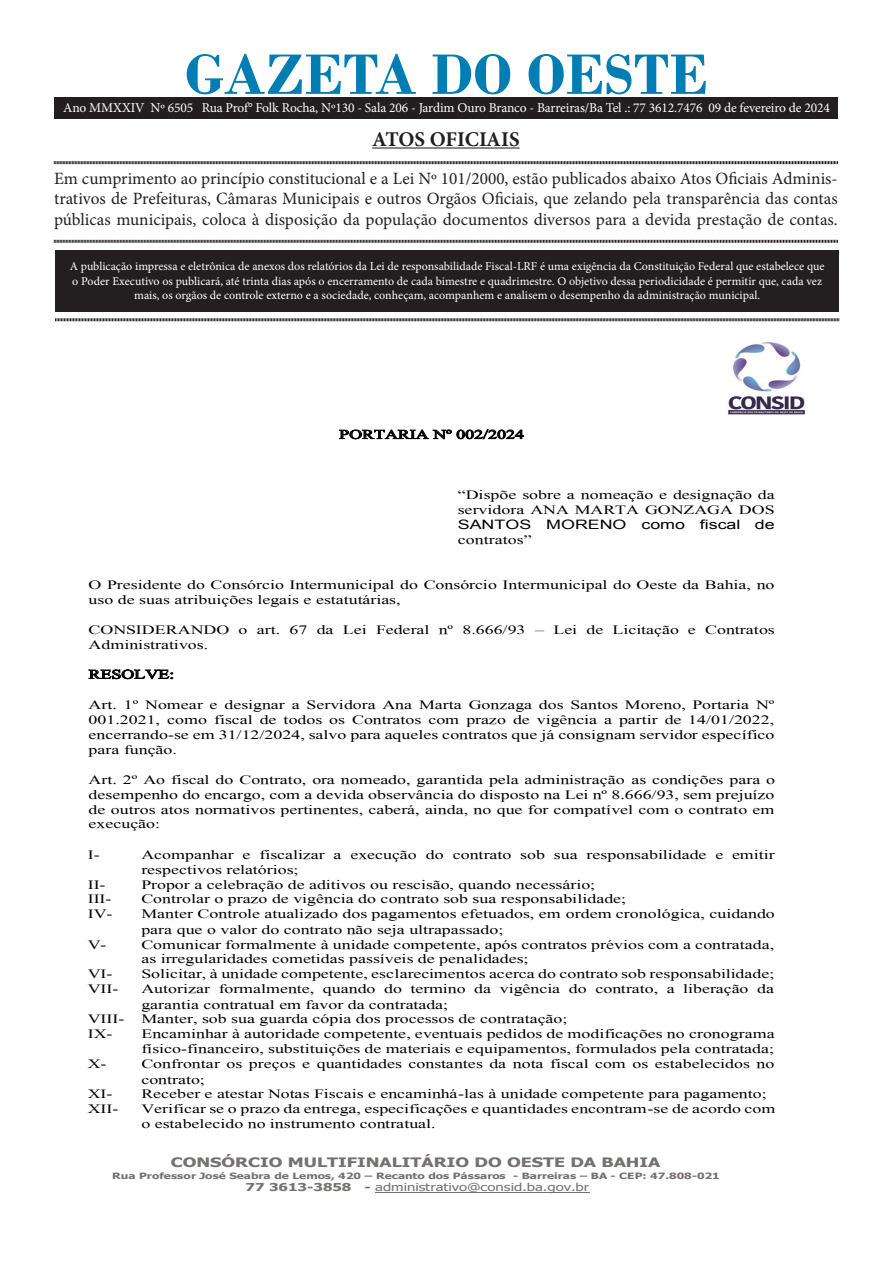
<style>
.page{position:relative;width:893px;height:1263px;background:#fff}
.page>*{position:absolute;margin:0;border:0;box-sizing:border-box;transform-origin:0 0}
.t1{font:700 60px "Bodoni";color:#007eb4}
.t2{font:700 21px "Minion Pro";letter-spacing:-.005em;color:#231f20}
.t3{font:17.25px/20.7px "Minion Pro";color:#231f20;text-align:justify}
.t4{font:13.5px "Minion Pro";letter-spacing:-.01em;color:#fff}
.t5{font:13.05px/15px "Mongolian Baiti";color:#000;scale:1.38 1}
.t6{font:700 13.05px "Tahoma";color:#767171;scale:1.38 1}
.t7{font:12px/14.4px "Minion Pro";color:#fff;text-align:center}
.t8{font:10.8px "Tahoma";color:#767171;scale:1.38 1}
.t9{font:700 8.7px "Tahoma";color:#767171;scale:1.38 1}
.s1{font-family:"Arial"}
.s2{font-weight:700}
</style>
<div class="page">
<div style="left:55px;top:250px;width:784px;height:61px;background:#231f20"></div>
<hr style="left:372px;top:147px;width:148px;height:2px;background:#231f20">
<svg style="left:54px;top:161px;width:784px;height:4px;background:#908e8e"></svg>
<svg style="left:54px;top:239px;width:784px;height:4px;background:#908e8e"></svg>
<svg style="left:55px;top:318px;width:784px;height:4px;background:#908e8e"></svg>
<div style="left:54px;top:98px;width:784px;height:20px;background:#231f20"></div>
<hr style="left:375px;top:1192px;width:214px;height:1px;background:#767171">
<img style="left:728px;top:342px;width:77px;height:73px">
<svg style="left:339px;top:429px;width:185px;height:10px"></svg>
<svg style="left:88px;top:669px;width:85px;height:10px"></svg>
<p class="t1" style="left:185px;top:39px;width:525px">GAZETA DO OESTE</p>
<p class="t2" style="left:372px;top:124px;width:149px">ATOS OFICIAIS</p>
<p class="t3" style="left:54px;top:168px;width:785px">Em cumprimento ao princípio constitucional e a Lei Nº 101/2000, estão publicados abaixo Atos Oficiais Adminis&shy;trativos de Prefeituras, Câmaras Municipais e outros Orgãos Oficiais, que zelando pela transparência das contas públicas municipais, coloca à disposição da população documentos diversos para a devida prestação de contas.</p>
<p class="t7" style="left:70px;top:259px;width:756px">A publicação impressa e eletrônica de anexos dos relatórios da Lei de responsabilidade Fiscal-LRF é uma exigência da Constituição Federal que estabelece que o Poder Executivo os publicará, até trinta dias após o encerramento de cada bimestre e quadrimestre. O objetivo dessa periodicidade é permitir que, cada vez mais, os orgãos de controle externo e a sociedade, conheçam, acompanhem e analisem o desempenho da administração municipal.</p>
<p class="t4" style="left:63px;top:98px;width:768px">Ano MMXXIV Nº 6505 Rua Prof° Folk Rocha, Nº130 - Sala 206 - Jardim Ouro Branco - Barreiras/Ba Tel .: 77 3612.7476 09 de fevereiro de 2024</p>
<p class="t5" style="left:339px;top:427px;width:135px">PORTARIA Nº 002/2024</p>
<p class="t5" style="left:458px;top:487px;width:231px;text-align:justify">“Dispõe sobre a nomeação e designação da servidora ANA MARTA GONZAGA DOS <span class="s1">SANTOS MORENO como fiscal de </span>contratos”</p>
<p class="t5" style="left:89px;top:577px;width:499px">O Presidente do Consórcio Intermunicipal do Consórcio Intermunicipal do Oeste da Bahia, no uso de suas atribuições legais e estatutárias,</p>
<p class="t5" style="left:89px;top:622px;width:499px">CONSIDERANDO o art. 67 da Lei Federal nº 8.666/93 – Lei de Licitação e Contratos<br>Administrativos.</p>
<p class="t5" style="left:89px;top:667px;width:64px">RESOLVE:</p>
<p class="t5" style="left:89px;top:697px;width:498px;text-align:justify">Art. 1º Nomear e designar a Servidora Ana Marta Gonzaga dos Santos Moreno, Portaria Nº 001.2021, como fiscal de todos os Contratos com prazo de vigência a partir de 14/01/2022, encerrando-se em 31/12/2024, salvo para aqueles contratos que já consignam servidor específico para função.</p>
<p class="t5" style="left:89px;top:772px;width:499px;text-align:justify">Art. 2º Ao fiscal do Contrato, ora nomeado, garantida pela administração as condições para o desempenho do encargo, com a devida observância do disposto na Lei nº 8.666/93, sem prejuízo de outros atos normativos pertinentes, caberá, ainda, no que for compatível com o contrato em execução:</p>
<p class="t5" style="left:88px;top:847px;width:10px">I-</p>
<p class="t5" style="left:141px;top:847px;width:461px">Acompanhar e fiscalizar a execução do contrato sob sua responsabilidade e emitir respectivos relatórios;</p>
<p class="t5" style="left:88px;top:877px;width:14px">II-</p>
<p class="t5" style="left:141px;top:877px;width:330px">Propor a celebração de aditivos ou rescisão, quando necessário;</p>
<p class="t5" style="left:88px;top:892px;width:19px">III-</p>
<p class="t5" style="left:141px;top:892px;width:353px">Controlar o prazo de vigência do contrato sob sua responsabilidade;</p>
<p class="t5" style="left:88px;top:907px;width:19px">IV-</p>
<p class="t5" style="left:141px;top:906px;width:461px">Manter Controle atualizado dos pagamentos efetuados, em ordem cronológica, cuidando para que o valor do contrato não seja ultrapassado;</p>
<p class="t5" style="left:88px;top:937px;width:15px">V-</p>
<p class="t5" style="left:141px;top:937px;width:460px">Comunicar formalmente à unidade competente, após contratos prévios com a contratada, as irregularidades cometidas passíveis de penalidades;</p>
<p class="t5" style="left:88px;top:967px;width:19px">VI-</p>
<p class="t5" style="left:141px;top:967px;width:460px">Solicitar, à unidade competente, esclarecimentos acerca do contrato sob responsabilidade;</p>
<p class="t5" style="left:88px;top:982px;width:24px">VII-</p>
<p class="t5" style="left:141px;top:981px;width:460px">Autorizar formalmente, quando do termino da vigência do contrato, a liberação da garantia contratual em favor da contratada;</p>
<p class="t5" style="left:88px;top:1012px;width:28px">VIII-</p>
<p class="t5" style="left:141px;top:1012px;width:310px">Manter, sob sua guarda cópia dos processos de contratação;</p>
<p class="t5" style="left:88px;top:1027px;width:19px">IX-</p>
<p class="t5" style="left:141px;top:1027px;width:460px">Encaminhar à autoridade competente, eventuais pedidos de modificações no cronograma físico-financeiro, substituições de materiais e equipamentos, formulados pela contratada;</p>
<p class="t5" style="left:88px;top:1056px;width:15px">X-</p>
<p class="t5" style="left:141px;top:1056px;width:460px">Confrontar os preços e quantidades constantes da nota fiscal com os estabelecidos no contrato;</p>
<p class="t5" style="left:88px;top:1087px;width:19px">XI-</p>
<p class="t5" style="left:141px;top:1087px;width:455px">Receber e atestar Notas Fiscais e encaminhá-las à unidade competente para pagamento;</p>
<p class="t5" style="left:88px;top:1102px;width:24px">XII-</p>
<p class="t5" style="left:141px;top:1102px;width:461px">Verificar se o prazo da entrega, especificações e quantidades encontram-se de acordo com o estabelecido no instrumento contratual.</p>
<p class="t6" style="left:171px;top:1153px;width:356px">CONSÓRCIO MULTIFINALITÁRIO DO OESTE DA BAHIA</p>
<p class="t9" style="left:112px;top:1169px;width:442px">Rua Professor José Seabra de Lemos, 420 – Recanto dos Pássaros - Barreiras – BA - CEP: 47.808-021</p>
<p class="t8" style="left:246px;top:1180px;width:251px"><span class="s2">77 3613-3858 -</span> administrativo@consid.ba.gov.br</p>
</div>
